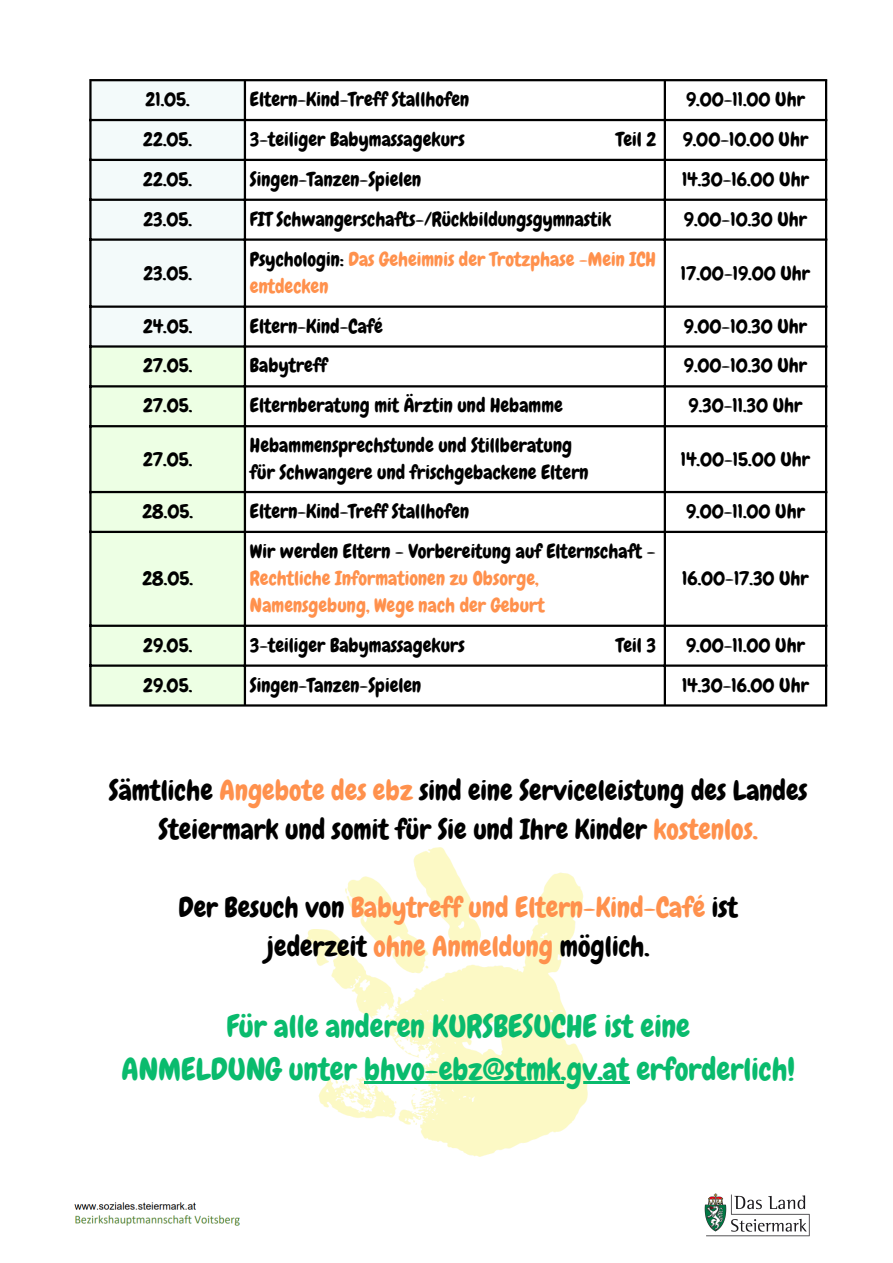
<style>
.page{position:relative;width:893px;height:1263px;background:#fff}
.page>*{position:absolute;margin:0;border:0;box-sizing:border-box;transform-origin:0 0}
.t1{font:30.9px/42.8px "Chewy";color:#09bb6d;text-align:center}
.t2{font:27.9px/38.8px "Chewy";color:#000;text-align:center}
.t3{font:27.9px/38.8px "Chewy";color:#ff914d;text-align:center}
.t4{font:19.5px "Chewy";color:#000}
.t5{font:19.5px/27px "Chewy";color:#ff914d}
.s1{color:#000}
.s2{color:#ff914d}
</style>
<div class="page">
<div style="left:92px;top:81px;width:152px;height:264px;background:#f3fafa"></div>
<svg style="left:246px;top:81px;width:579px;height:623px"></svg>
<div style="left:92px;top:348px;width:152px;height:356px;background:#edffe4"></div>
<hr style="left:89px;top:81px;width:3px;height:623px;background:#000">
<hr style="left:244px;top:81px;width:2px;height:623px;background:#000">
<hr style="left:664px;top:81px;width:2px;height:623px;background:#000">
<hr style="left:825px;top:81px;width:2px;height:623px;background:#000">
<hr style="left:89px;top:79px;width:738px;height:2px;background:#000">
<hr style="left:89px;top:119px;width:738px;height:2px;background:#000">
<hr style="left:89px;top:159px;width:738px;height:2px;background:#000">
<hr style="left:89px;top:199px;width:738px;height:2px;background:#000">
<hr style="left:89px;top:238px;width:738px;height:3px;background:#000">
<hr style="left:89px;top:305px;width:738px;height:3px;background:#000">
<hr style="left:89px;top:345px;width:738px;height:3px;background:#000">
<hr style="left:89px;top:385px;width:738px;height:2px;background:#000">
<hr style="left:89px;top:425px;width:738px;height:2px;background:#000">
<hr style="left:89px;top:491px;width:738px;height:2px;background:#000">
<hr style="left:89px;top:531px;width:738px;height:2px;background:#000">
<hr style="left:89px;top:625px;width:738px;height:2px;background:#000">
<hr style="left:89px;top:664px;width:738px;height:3px;background:#000">
<hr style="left:89px;top:704px;width:738px;height:3px;background:#000">
<img style="left:704px;top:1193px;width:106px;height:44px">
<img style="left:74px;top:1202px;width:166px;height:24px">
<img style="left:305px;top:848px;width:283px;height:308px">
<hr style="left:364px;top:1081px;width:265px;height:3px;background:#09bb6d">
<p class="t4" style="left:146px;top:87px;width:46px">21.05.</p>
<p class="t4" style="left:250px;top:87px;width:221px">Eltern-Kind-Treff Stallhofen</p>
<p class="t4" style="left:686px;top:87px;width:120px">9.00-11.00 Uhr</p>
<p class="t4" style="left:143px;top:127px;width:50px">22.05.</p>
<p class="t4" style="left:250px;top:127px;width:216px">3-teiliger Babymassagekurs</p>
<p class="t4" style="left:616px;top:127px;width:42px">Teil 2</p>
<p class="t4" style="left:682px;top:127px;width:127px">9.00-10.00 Uhr</p>
<p class="t4" style="left:143px;top:167px;width:50px">22.05.</p>
<p class="t4" style="left:250px;top:167px;width:173px">Singen-Tanzen-Spielen</p>
<p class="t4" style="left:682px;top:167px;width:128px">14.30-16.00 Uhr</p>
<p class="t4" style="left:143px;top:207px;width:50px">23.05.</p>
<p class="t4" style="left:250px;top:207px;width:363px">FIT Schwangerschafts-/Rückbildungsgymnastik</p>
<p class="t4" style="left:684px;top:207px;width:125px">9.00-10.30 Uhr</p>
<p class="t4" style="left:143px;top:260px;width:50px">23.05.</p>
<p class="t5" style="left:250px;top:246px;width:407px"><span class="s1">Psychologin:</span> Das Geheimnis der Trotzphase -Mein ICH entdecken</p>
<p class="t4" style="left:681px;top:260px;width:130px">17.00-19.00 Uhr</p>
<p class="t4" style="left:143px;top:313px;width:51px">24.05.</p>
<p class="t4" style="left:250px;top:313px;width:134px">Eltern-Kind-Café</p>
<p class="t4" style="left:684px;top:313px;width:125px">9.00-10.30 Uhr</p>
<p class="t4" style="left:143px;top:353px;width:51px">27.05.</p>
<p class="t4" style="left:250px;top:353px;width:79px">Babytreff</p>
<p class="t4" style="left:684px;top:353px;width:125px">9.00-10.30 Uhr</p>
<p class="t4" style="left:143px;top:393px;width:51px">27.05.</p>
<p class="t4" style="left:250px;top:393px;width:314px">Elternberatung mit Ärztin und Hebamme</p>
<p class="t4" style="left:688px;top:393px;width:115px">9.30-11.30 Uhr</p>
<p class="t4" style="left:143px;top:446px;width:51px">27.05.</p>
<p class="t4" style="left:250px;top:433px;width:324px">Hebammensprechstunde und Stillberatung</p>
<p class="t4" style="left:250px;top:460px;width:340px">für Schwangere und frischgebackene Eltern</p>
<p class="t4" style="left:681px;top:446px;width:131px">14.00-15.00 Uhr</p>
<p class="t4" style="left:142px;top:499px;width:52px">28.05.</p>
<p class="t4" style="left:250px;top:499px;width:221px">Eltern-Kind-Treff Stallhofen</p>
<p class="t4" style="left:686px;top:499px;width:120px">9.00-11.00 Uhr</p>
<p class="t4" style="left:142px;top:566px;width:52px">28.05.</p>
<p class="t5" style="left:250px;top:538px;width:407px"><span class="s1">Wir werden Eltern - Vorbereitung auf Elternschaft -<br></span>Rechtliche Informationen zu Obsorge,<br>Namensgebung, Wege nach der Geburt</p>
<p class="t4" style="left:682px;top:566px;width:128px">16.00-17.30 Uhr</p>
<p class="t4" style="left:143px;top:632px;width:51px">29.05.</p>
<p class="t4" style="left:250px;top:632px;width:216px">3-teiliger Babymassagekurs</p>
<p class="t4" style="left:616px;top:632px;width:41px">Teil 3</p>
<p class="t4" style="left:686px;top:632px;width:120px">9.00-11.00 Uhr</p>
<p class="t4" style="left:143px;top:672px;width:51px">29.05.</p>
<p class="t4" style="left:250px;top:672px;width:173px">Singen-Tanzen-Spielen</p>
<p class="t4" style="left:682px;top:672px;width:128px">14.30-16.00 Uhr</p>
<h1 class="t2" style="left:109px;top:772px;width:700px">Sämtliche <span class="s2">Angebote des ebz</span> sind eine Serviceleistung des Landes<br>Steiermark und somit für Sie und Ihre Kinder <span class="s2">kostenlos.</span></h1>
<p class="t3" style="left:178px;top:888px;width:561px"><span class="s1">Der Besuch von</span> Babytreff und Eltern-Kind-Café <span class="s1">ist jederzeit</span> ohne Anmeldung <span class="s1">möglich.</span></p>
<p class="t1" style="left:122px;top:1005px;width:675px">Für alle anderen KURSBESUCHE ist eine<br>ANMELDUNG unter bhvo-ebz@stmk.gv.at erforderlich!</p>
</div>
